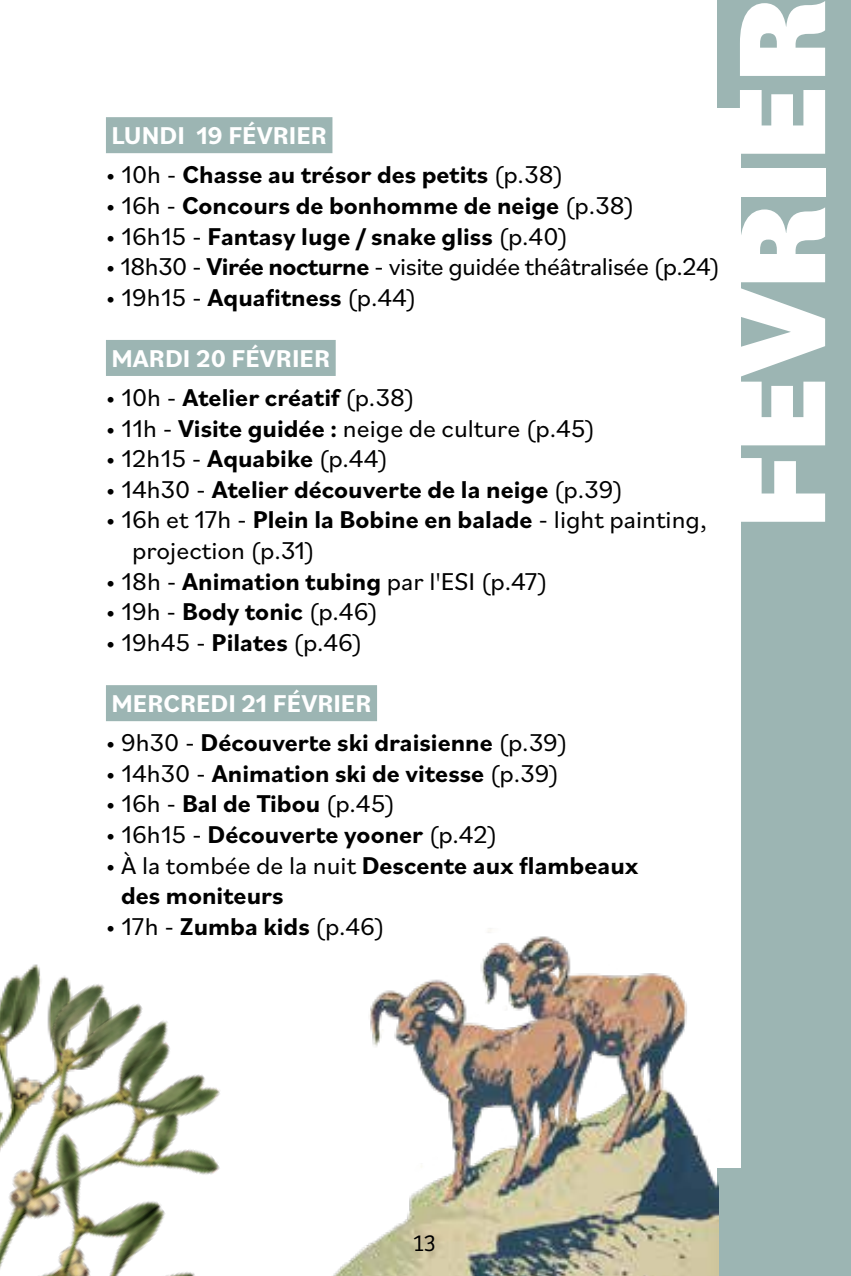
<style>
.page{position:relative;width:851px;height:1276px;background:#fff}
.page>*{position:absolute;margin:0;border:0;box-sizing:border-box;transform-origin:0 0}
.t1{font:900 129px "Bilo";color:#fff}
.t2{font:700 25.5px/30.6px "Bilo";color:#000}
.t3{font:25.5px/30.6px "Bilo";color:#000}
.t4{font:25.5px "Bilo";letter-spacing:-.02em;color:#000}
.t5{font:700 25.5px "Bilo";color:#fff}
.t6{font:300 24px "Bree";color:#000}
.s1{font-weight:400}
.s2{font-weight:700}
</style>
<div class="page">
<div style="left:717px;top:0;width:133px;height:1276px;background:#9cb5b3"></div>
<div style="left:106px;top:108px;width:634px;height:1060px;background:#fff"></div>
<div style="left:106px;top:117px;width:226px;height:36px;background:#9cb5b3"></div>
<div style="left:106px;top:340px;width:229px;height:36px;background:#9cb5b3"></div>
<div style="left:106px;top:685px;width:271px;height:36px;background:#9cb5b3"></div>
<img style="left:350px;top:928px;width:368px;height:348px">
<img style="left:0;top:964px;width:350px;height:312px">
<h1 class="t1" style="left:693px;top:529px;width:532px;rotate:-90deg">FÉVRIER</h1>
<p class="t5" style="left:111px;top:118px;width:217px">LUNDI 19 FÉVRIER</p>
<p class="t2" style="left:106px;top:158px;width:459px"><span class="s1">• 10h -</span> Chasse au trésor des petits <span class="s1">(p.38)</span></p>
<p class="t2" style="left:106px;top:189px;width:530px"><span class="s1">• 16h -</span> Concours de bonhomme de neige <span class="s1">(p.38)</span></p>
<p class="t2" style="left:106px;top:220px;width:464px"><span class="s1">• 16h15 -</span> Fantasy luge / snake gliss <span class="s1">(p.40)</span></p>
<p class="t4" style="left:106px;top:249px;width:615px">• 18h30 - <span class="s2">Virée nocturne</span> - visite guidée théâtralisée (p.24)</p>
<p class="t3" style="left:106px;top:281px;width:312px">• 19h15 - <span class="s2">Aquafitness</span> (p.44)</p>
<p class="t5" style="left:111px;top:341px;width:220px">MARDI 20 FÉVRIER</p>
<p class="t2" style="left:106px;top:381px;width:310px"><span class="s1">• 10h -</span> Atelier créatif <span class="s1">(p.38)</span></p>
<p class="t3" style="left:106px;top:412px;width:491px">• 11h - <span class="s2">Visite guidée :</span> neige de culture (p.45)</p>
<p class="t3" style="left:106px;top:442px;width:284px">• 12h15 - <span class="s2">Aquabike</span> (p.44)</p>
<p class="t2" style="left:106px;top:473px;width:518px"><span class="s1">• 14h30 -</span> Atelier découverte de la neige <span class="s1">(p.39)</span></p>
<p class="t3" style="left:132px;top:504px;width:576px;text-indent:-26px">• 16h et 17h - <span class="s2">Plein la Bobine en balade</span> - light painting, projection (p.31)</p>
<p class="t3" style="left:106px;top:565px;width:443px">• 18h - <span class="s2">Animation tubing</span> par l'ESI (p.47)</p>
<p class="t3" style="left:106px;top:595px;width:274px">• 19h - <span class="s2">Body tonic</span> (p.46)</p>
<p class="t3" style="left:106px;top:626px;width:258px">• 19h45 - <span class="s2">Pilates</span> (p.46)</p>
<p class="t5" style="left:111px;top:686px;width:261px">MERCREDI 21 FÉVRIER</p>
<p class="t2" style="left:106px;top:726px;width:463px"><span class="s1">• 9h30 -</span> Découverte ski draisienne <span class="s1">(p.39)</span></p>
<p class="t2" style="left:106px;top:757px;width:454px"><span class="s1">• 14h30 -</span> Animation ski de vitesse <span class="s1">(p.39)</span></p>
<p class="t3" style="left:106px;top:787px;width:291px">• 16h - <span class="s2">Bal de Tibou</span> (p.45)</p>
<p class="t2" style="left:106px;top:818px;width:393px"><span class="s1">• 16h15 -</span> Découverte yooner <span class="s1">(p.42)</span></p>
<p class="t2" style="left:121px;top:849px;width:519px;text-indent:-15px"><span class="s1">• À la tombée de la nuit</span> Descente aux flambeaux des moniteurs</p>
<p class="t3" style="left:106px;top:910px;width:280px">• 17h - <span class="s2">Zumba kids</span> (p.46)</p>
<p class="t6" style="left:413px;top:1225px;width:24px">13</p>
</div>
